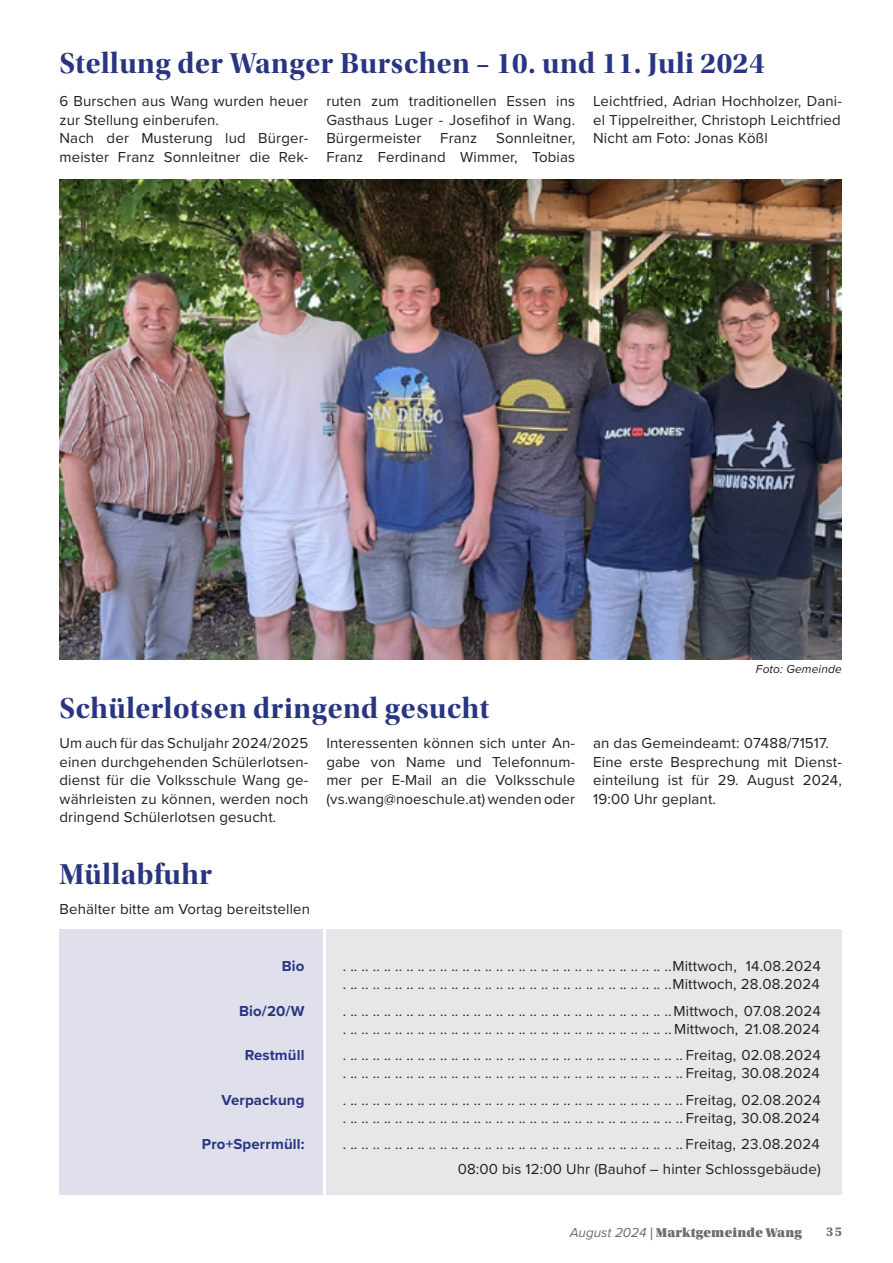
<style>
.page{position:relative;width:893px;height:1263px;background:#fff}
.page>*{position:absolute;margin:0;border:0;box-sizing:border-box;transform-origin:0 0}
.t1{font:30px "Utopia Std Bold Disp";letter-spacing:.02em;color:#293581}
.t2{font:15px/18.5px "Proxima Nova";letter-spacing:.01em;color:#231f20}
.t3{font:700 15px "Proxima Nova";letter-spacing:.01em;color:#293581}
.t4{font:13.5px "Utopia Std Black Headline";letter-spacing:.02em;color:#6c6d70}
.t5{font:700 13.5px "Utopia Std";color:#6c6d70}
.t6{font:italic 12px "Proxima Nova";letter-spacing:.01em;color:#231f20}
.s1{font-family:"Proxima Nova";font-style:italic}
</style>
<div class="page">
<div style="left:326px;top:930px;width:516px;height:265px;background:#e6e7e9"></div>
<div style="left:60px;top:930px;width:263px;height:265px;background:#dfe0ec"></div>
<img style="left:60px;top:180px;width:782px;height:479px">
<h1 class="t1" style="left:60px;top:46px;width:707px">Stellung der Wanger Burschen – 10. und 11. Juli 2024</h1>
<p class="t2" style="left:326px;top:91px;width:250px;text-align:justify">ruten zum traditionellen Essen ins Gasthaus Luger - Josefihof in Wang.<br>Bürgermeister</p>
<p class="t2" style="left:60px;top:91px;width:250px">6 Burschen aus Wang wurden heuer zur Stellung einberufen.<br>Nach der Musterung lud Bürger&shy;meister Franz Sonnleitner die Rek-</p>
<p class="t2" style="left:593px;top:91px;width:250px;text-align:justify">Leichtfried, Adrian Hochholzer, Dani&shy;el Tippelreither, Christoph Leichtfried Nicht am Foto: Jonas Kößl</p>
<p class="t2" style="left:326px;top:128px;width:250px;text-align:right">Sonnleitner,<br>Franz Ferdinand Wimmer, Tobias</p>
<p class="t2" style="left:440px;top:128px;width:39px">Franz</p>
<p class="t6" style="left:756px;top:660px;width:88px">Foto: Gemeinde</p>
<h1 class="t1" style="left:60px;top:692px;width:432px">Schülerlotsen dringend gesucht</h1>
<p class="t2" style="left:60px;top:733px;width:250px;text-align:justify">Um auch für das Schuljahr 2024/2025 einen durchgehenden Schülerlotsen&shy;dienst für die Volksschule Wang ge&shy;währleisten zu können, werden noch dringend Schülerlotsen gesucht.</p>
<p class="t2" style="left:326px;top:733px;width:250px;text-align:justify">Interessenten können sich unter An&shy;gabe von Name und Telefonnum&shy;mer per E-Mail an die Volksschule (vs.wang@noeschule.at) wenden oder</p>
<p class="t2" style="left:593px;top:733px;width:250px">an das Gemeindeamt: 07488/71517.<br>Eine erste Besprechung mit Dienst&shy;einteilung ist für 29. August 2024,<br>19:00 Uhr geplant.</p>
<h1 class="t1" style="left:60px;top:857px;width:154px">Müllabfuhr</h1>
<p class="t2" style="left:60px;top:899px;width:252px">Behälter bitte am Vortag bereitstellen</p>
<p class="t3" style="left:282px;top:955px;width:24px">Bio</p>
<p class="t3" style="left:239px;top:999px;width:67px">Bio/20/W</p>
<p class="t3" style="left:245px;top:1044px;width:61px">Restmüll</p>
<p class="t3" style="left:221px;top:1088px;width:84px">Verpackung</p>
<p class="t3" style="left:202px;top:1133px;width:104px">Pro+Sperrmüll:</p>
<p class="t2" style="left:343px;top:956px;width:479px;line-height:18px">. .. .. .. .. .. .. .. .. .. .. .. .. .. .. .. .. .. .. .. .. .. .. .. .. .. .. .. .. ..Mittwoch, 14.08.2024 . .. .. .. .. .. .. .. .. .. .. .. .. .. .. .. .. .. .. .. .. .. .. .. .. .. .. .. .. ..Mittwoch, 28.08.2024</p>
<p class="t2" style="left:343px;top:1001px;width:479px;line-height:18px">. .. .. .. .. .. .. .. .. .. .. .. .. .. .. .. .. .. .. .. .. .. .. .. .. .. .. .. .. ..Mittwoch, 07.08.2024 . .. .. .. .. .. .. .. .. .. .. .. .. .. .. .. .. .. .. .. .. .. .. .. .. .. .. .. .. .. Mittwoch, 21.08.2024</p>
<p class="t2" style="left:343px;top:1045px;width:479px;line-height:18px">. .. .. .. .. .. .. .. .. .. .. .. .. .. .. .. .. .. .. .. .. .. .. .. .. .. .. .. .. .. .. Freitag, 02.08.2024 . .. .. .. .. .. .. .. .. .. .. .. .. .. .. .. .. .. .. .. .. .. .. .. .. .. .. .. .. .. .. Freitag, 30.08.2024</p>
<p class="t2" style="left:343px;top:1090px;width:479px;line-height:18px">. .. .. .. .. .. .. .. .. .. .. .. .. .. .. .. .. .. .. .. .. .. .. .. .. .. .. .. .. .. .. Freitag, 02.08.2024 . .. .. .. .. .. .. .. .. .. .. .. .. .. .. .. .. .. .. .. .. .. .. .. .. .. .. .. .. .. .. Freitag, 30.08.2024</p>
<p class="t2" style="left:343px;top:1131px;width:479px;line-height:25px;text-align:right">. .. .. .. .. .. .. .. .. .. .. .. .. .. .. .. .. .. .. .. .. .. .. .. .. .. .. .. .. .. .. Freitag, 23.08.2024<br>08:00 bis 12:00 Uhr (Bauhof – hinter Schlossgebäude)</p>
<p class="t4" style="left:570px;top:1225px;width:234px"><span class="s1">August 2024</span> | Marktgemeinde Wang</p>
<p class="t5" style="left:826px;top:1224px;width:17px">35</p>
</div>
